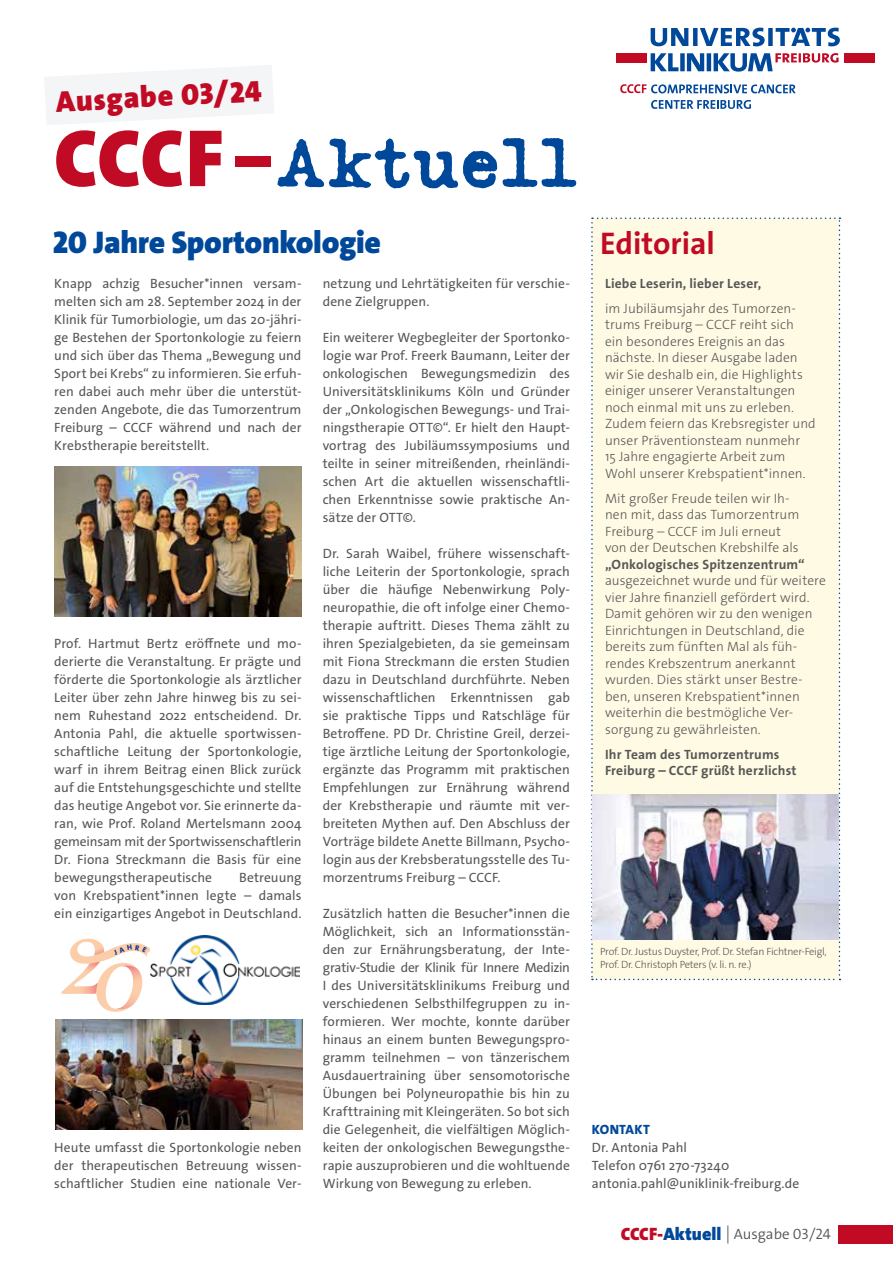
<style>
.page{position:relative;width:893px;height:1263px;background:#fff}
.page>*{position:absolute;margin:0;border:0;box-sizing:border-box;transform-origin:0 0}
.t1{font:700 69px "Typeka";letter-spacing:.015em;color:#00489a}
.t2{font:900 31.5px "The Sans Os F";letter-spacing:-.01em;color:#00489a}
.t3{font:700 31.5px "The Sans Os F";color:#c10b25}
.t4{font:900 30px "The Sans Os F";color:#c10b25}
.t5{font:300 15px "The Sans Os F";color:#575756}
.t6{font:13.5px/18px "The Sans Os F";letter-spacing:.005em;color:#575756;text-align:justify}
.t7{font:300 13.5px/16.5px "The Sans Os F";letter-spacing:.005em;color:#575756}
.t8{font:700 13.5px/16.5px "The Sans Os F";letter-spacing:.015em;color:#575756}
.t9{font:800 13.5px "The Sans Os F";letter-spacing:.015em;color:#00489a}
.t10{font:300 10.5px/12.6px "The Sans Os F";letter-spacing:-.02em;color:#575756}
.s1{font-family:"The Sans Os F";font-weight:900;font-size:82.05px;color:#c10b25}
.s2{font-family:"The Sans Os F";font-weight:800;font-size:82.05px;color:#c10b25}
.s3{font-weight:900;font-size:18px;color:#c10b25}
.s4{font-weight:900;font-size:18px;color:#00489a}
.s5{font-size:18px}
</style>
<div class="page">
<div style="left:839px;top:1226px;width:54px;height:18px;background:#c10b25"></div>
<svg style="left:44px;top:65px;width:230px;height:60px"></svg>
<div style="left:591px;top:217px;width:249px;height:763px;background:#fffae4"></div>
<img style="left:593px;top:795px;width:246px;height:144px">
<img style="left:54px;top:467px;width:247px;height:150px">
<img style="left:55px;top:1019px;width:247px;height:111px">
<div style="left:845px;top:53px;width:30px;height:9px;background:#c10b25"></div>
<div style="left:616px;top:53px;width:30px;height:9px;background:#c10b25"></div>
<svg style="left:651px;top:28px;width:189px;height:18px"></svg>
<svg style="left:651px;top:53px;width:188px;height:19px"></svg>
<svg style="left:651px;top:100px;width:100px;height:9px"></svg>
<svg style="left:620px;top:84px;width:176px;height:9px"></svg>
<img style="left:153px;top:935px;width:146px;height:70px">
<svg style="left:61px;top:938px;width:92px;height:74px"></svg>
<h3 class="t4" style="left:55px;top:82px;width:207px;rotate:-3deg">Ausgabe 03/24</h3>
<h1 class="t1" style="left:54px;top:118px;width:525px"><span class="s1">CCCF</span><span class="s2">−</span>Aktuell</h1>
<h2 class="t2" style="left:53px;top:222px;width:330px">20 Jahre Sportonkologie</h2>
<p class="t6" style="left:54px;top:275px;width:249px">Knapp achzig Besucher*innen versam&shy;melten sich am 28. September 2024 in der Klinik für Tumorbiologie, um das 20-jähri&shy;ge Bestehen der Sportonkologie zu feiern und sich über das Thema „Bewegung und Sport bei Krebs“ zu informieren. Sie erfuh&shy;ren dabei auch mehr über die unterstüt&shy;zenden Angebote, die das Tumorzentrum Freiburg – CCCF während und nach der Krebstherapie bereitstellt.</p>
<p class="t6" style="left:54px;top:635px;width:249px">Prof. Hartmut Bertz eröffnete und mo&shy;derierte die Veranstaltung. Er prägte und förderte die Sportonkologie als ärztlicher Leiter über zehn Jahre hinweg bis zu sei&shy;nem Ruhestand 2022 entscheidend. Dr.<br>Antonia Pahl, die aktuelle sportwissen&shy;schaftliche Leitung der Sportonkologie, warf in ihrem Beitrag einen Blick zurück auf die Entstehungsgeschichte und stellte das heutige Angebot vor. Sie erinnerte da&shy;ran, wie Prof. Roland Mertelsmann 2004 gemeinsam mit der Sportwissenschaftlerin Dr. Fiona Streckmann die Basis für eine bewegungstherapeutische</p>
<p class="t6" style="left:54px;top:868px;width:249px;text-indent:185px">Betreuung von Krebspatient*innen legte – damals ein einzigartiges Angebot in Deutschland.</p>
<p class="t6" style="left:54px;top:1138px;width:249px">Heute umfasst die Sportonkologie neben der therapeutischen Betreuung wissen&shy;schaftlicher Studien eine nationale Ver-</p>
<p class="t6" style="left:323px;top:274px;width:249px">netzung und Lehrtätigkeiten für verschie&shy;dene Zielgruppen.</p>
<p class="t6" style="left:323px;top:328px;width:249px">Ein weiterer Wegbegleiter der Sportonko&shy;logie war Prof. Freerk Baumann, Leiter der onkologischen Bewegungsmedizin des Universitätsklinikums Köln und Gründer der „Onkologischen Bewegungs- und Trai&shy;ningstherapie OTT©“. Er hielt den Haupt&shy;vortrag des Jubiläumssymposiums und teilte in seiner mitreißenden, rheinländi&shy;schen Art die aktuellen wissenschaftli&shy;chen Erkenntnisse sowie praktische An&shy;sätze der OTT©.</p>
<p class="t6" style="left:323px;top:544px;width:249px">Dr. Sarah Waibel, frühere wissenschaft&shy;liche Leiterin der Sportonkologie, sprach über die häufige Nebenwirkung Poly&shy;neuropathie, die oft infolge einer Chemo&shy;therapie auftritt. Dieses Thema zählt zu ihren Spezialgebieten, da sie gemeinsam mit Fiona Streckmann die ersten Studien dazu in Deutschland durchführte. Neben wissenschaftlichen Erkenntnissen gab sie praktische Tipps und Ratschläge für Betroffene. PD Dr. Christine Greil, derzei&shy;tige ärztliche Leitung der Sportonkologie, ergänzte das Programm mit praktischen Empfehlungen zur Ernährung während der Krebstherapie und räumte mit ver&shy;breiteten Mythen auf. Den Abschluss der Vorträge bildete Anette Billmann, Psycho&shy;login aus der Krebsberatungsstelle des Tu&shy;morzentrums Freiburg – CCCF.</p>
<p class="t6" style="left:323px;top:904px;width:249px">Zusätzlich hatten die Besucher*innen die Möglichkeit, sich an Informationsstän&shy;den zur Ernährungsberatung, der Inte&shy;grativ-Studie der Klinik für Innere Medizin I des Universitätsklinikums Freiburg und verschiedenen Selbsthilfegruppen zu in&shy;formieren. Wer mochte, konnte darüber hinaus an einem bunten Bewegungspro&shy;gramm teilnehmen – von tänzerischem Ausdauertraining über sensomotorische Übungen bei Polyneuropathie bis hin zu Krafttraining mit Kleingeräten. So bot sich die Gelegenheit, die vielfältigen Möglich&shy;keiten der onkologischen Bewegungsthe&shy;rapie auszuprobieren und die wohltuende Wirkung von Bewegung zu erleben.</p>
<h2 class="t3" style="left:600px;top:223px;width:116px">Editorial</h2>
<p class="t8" style="left:605px;top:275px;width:158px">Liebe Leserin, lieber Leser,</p>
<p class="t7" style="left:605px;top:300px;width:212px">im Jubiläumsjahr des Tumorzen&shy;trums Freiburg – CCCF reiht sich<br>ein besonderes Ereignis an das nächste. In dieser Ausgabe laden wir Sie deshalb ein, die Highlights einiger unserer Veranstaltungen noch einmal mit uns zu erleben.<br>Zudem feiern das Krebsregister und unser Präventionsteam nunmehr<br>15 Jahre engagierte Arbeit zum<br>Wohl unserer Krebspatient*innen.</p>
<p class="t7" style="left:605px;top:490px;width:196px">Mit großer Freude teilen wir Ih&shy;nen mit, dass das Tumorzentrum<br>Freiburg – CCCF im Juli erneut von der Deutschen Krebshilfe als</p>
<p class="t8" style="left:605px;top:556px;width:201px">„Onkologisches Spitzenzentrum“</p>
<p class="t7" style="left:605px;top:572px;width:222px">ausgezeichnet wurde und für weitere vier Jahre finanziell gefördert wird.<br>Damit gehören wir zu den wenigen Einrichtungen in Deutschland, die bereits zum fünften Mal als füh&shy;rendes Krebszentrum anerkannt wurden. Dies stärkt unser Bestre&shy;ben, unseren Krebspatient*innen weiterhin die bestmögliche Ver&shy;sorgung zu gewährleisten.</p>
<p class="t8" style="left:605px;top:746px;width:193px">Ihr Team des Tumorzentrums<br>Freiburg – CCCF grüßt herzlichst</p>
<p class="t10" style="left:600px;top:945px;width:228px">Prof. Dr. Justus Duyster, Prof. Dr. Stefan Fichtner-Feigl,<br>Prof. Dr. Christoph Peters (v. li. n. re.)</p>
<p class="t9" style="left:592px;top:1121px;width:60px">KONTAKT</p>
<p class="t6" style="left:592px;top:1139px;width:209px;text-align:left">Dr. Antonia Pahl<br>Telefon 0761 270-73240 antonia.pahl@uniklinik-freiburg.de</p>
<p class="t5" style="left:621px;top:1224px;width:212px"><span class="s3">CCCF-</span><span class="s4">Aktuell</span> <span class="s5">|</span> Ausgabe 03/24</p>
</div>
